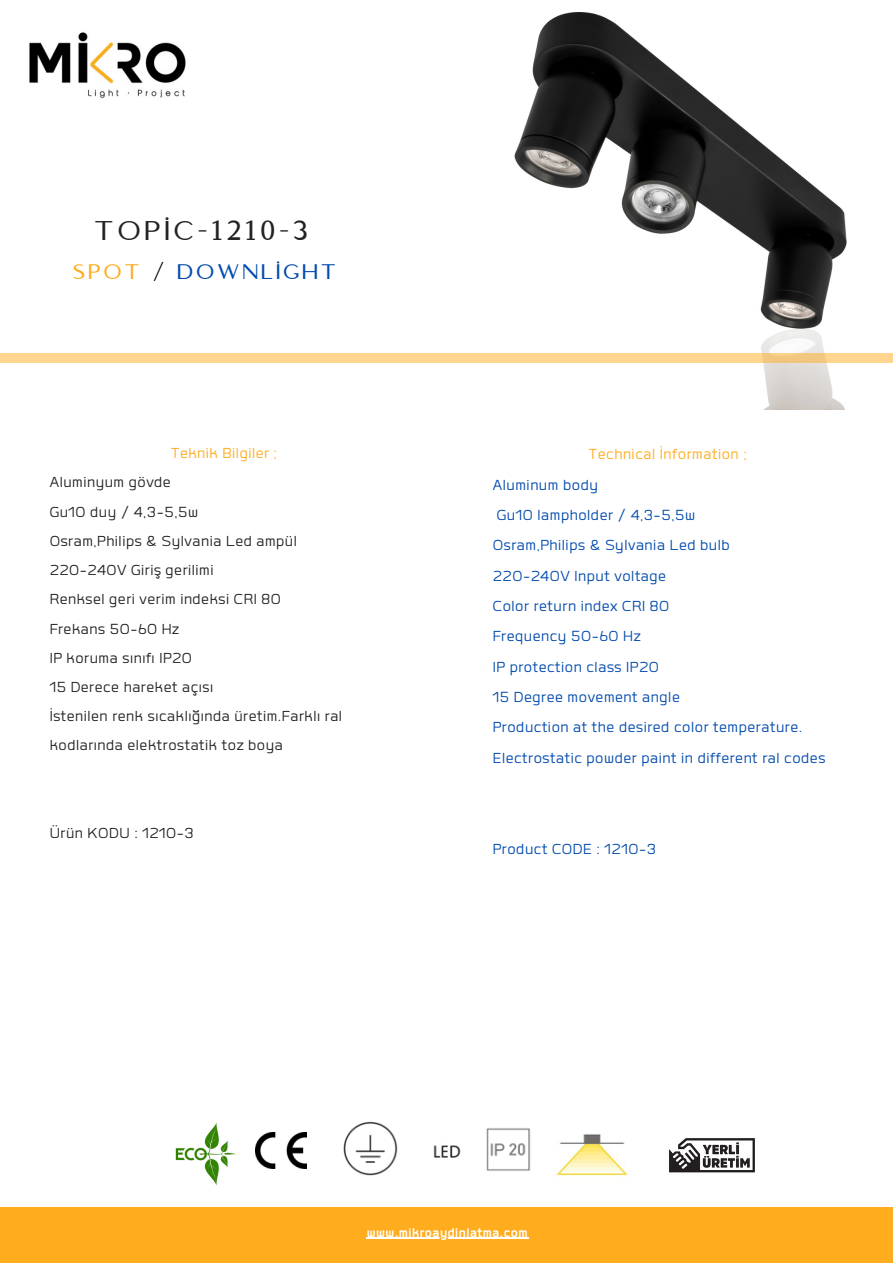
<style>
.page{position:relative;width:893px;height:1264px;background:#fff}
.page>*{position:absolute;margin:0;border:0;box-sizing:border-box;transform-origin:0 0}
.t1{font:27.15px "Logam";letter-spacing:.13em;color:#222}
.t2{font:21.15px "Logam";letter-spacing:.13em;color:#004aad}
.t3{font:18.9px/30.3px "Labrador A";letter-spacing:.03em;color:#004aad}
.t4{font:18.9px/29.2px "Labrador A";letter-spacing:.03em;color:#222}
.t5{font:18.9px "Labrador A";letter-spacing:.03em;color:#ffac1f}
.t6{font:700 16.5px "Labrador A";letter-spacing:.03em;color:#fff}
.s1{color:#ffac1f}
.s2{color:#000}
</style>
<div class="page">
<img style="left:29px;top:32px;width:157px;height:67px">
<img style="left:255px;top:12px;width:596px;height:397px">
<div style="left:0;top:354px;width:892px;height:9px;background:#ffd590"></div>
<img style="left:175px;top:1122px;width:62px;height:64px">
<img style="left:255px;top:1132px;width:52px;height:36px">
<img style="left:343px;top:1121px;width:55px;height:55px">
<img style="left:433px;top:1145px;width:28px;height:13px">
<img style="left:486px;top:1128px;width:45px;height:43px">
<img style="left:556px;top:1134px;width:73px;height:42px">
<img style="left:669px;top:1138px;width:86px;height:35px">
<div style="left:0;top:1207px;width:892px;height:55px;background:#ffac1f"></div>
<hr style="left:376px;top:1237px;width:152px;height:1px;background:#fff">
<h1 class="t1" style="left:94px;top:214px;width:215px">TOPİC-1210-3</h1>
<p class="t2" style="left:72px;top:258px;width:265px"><span class="s1">SPOT</span> <span class="s2">/</span> DOWNLİGHT</p>
<p class="t5" style="left:171px;top:444px;width:107px">Teknik Bilgiler ;</p>
<p class="t4" style="left:50px;top:468px;width:294px">Aluminyum gövde<br>Gu10 duy / 4,3-5,5w<br>Osram,Philips &amp; Sylvania Led ampül<br>220-240V Giriş gerilimi<br>Renksel geri verim indeksi CRI 80<br>Frekans 50-60 Hz<br>IP koruma sınıfı IP20<br>15 Derece hareket açısı<br>İstenilen renk sıcaklığında üretim.Farklı ral kodlarında elektrostatik toz boya</p>
<p class="t4" style="left:50px;top:818px;width:145px">Ürün KODU : 1210-3</p>
<p class="t5" style="left:589px;top:445px;width:159px">Technical İnformation ;</p>
<p class="t3" style="left:493px;top:469px;width:334px">Aluminum body<br>Gu10 lampholder / 4,3-5,5w<br>Osram,Philips &amp; Sylvania Led bulb<br>220-240V Input voltage<br>Color return index CRI 80<br>Frequency 50-60 Hz<br>IP protection class IP20<br>15 Degree movement angle<br>Production at the desired color temperature.<br>Electrostatic powder paint in different ral codes</p>
<p class="t3" style="left:493px;top:834px;width:165px">Product CODE : 1210-3</p>
<p class="t6" style="left:366px;top:1224px;width:162px">www.mikroaydinlatma.com</p>
</div>
